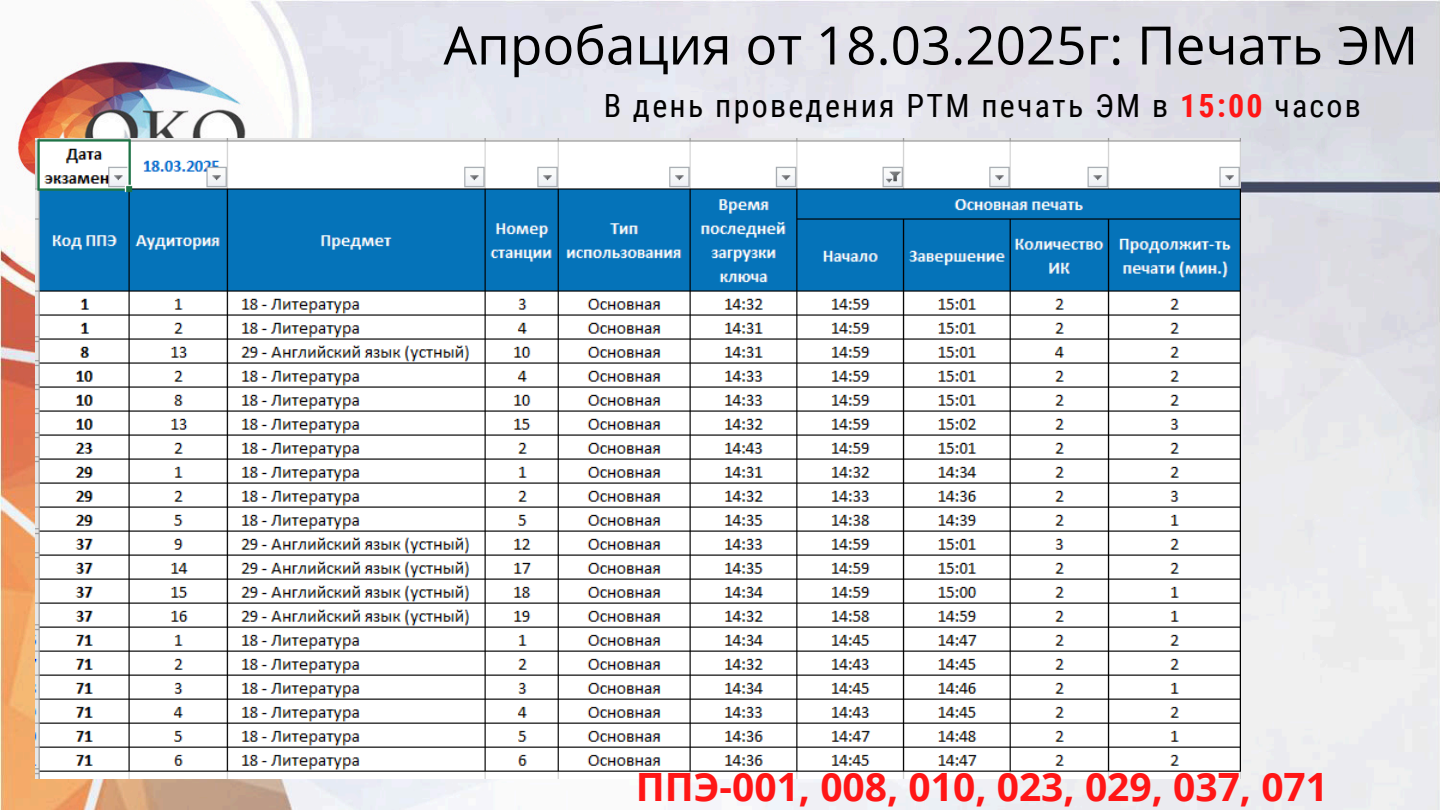
<style>
.page{position:relative;width:1440px;height:810px;background:#fff}
.page>*{position:absolute;margin:0;border:0;box-sizing:border-box;transform-origin:0 0}
.t1{font:53px "Open Sans";color:#000}
.t2{font:700 39px "Open Sans";color:#ff1616}
.t3{font:32px "Roboto Condensed";letter-spacing:.07em;color:#000}
.s1{font-weight:700;color:#ff1616}
</style>
<div class="page">
<img style="left:0;top:0;width:1440px;height:810px">
<img style="left:36px;top:139px;width:1204px;height:640px">
<h1 class="t1" style="left:443px;top:8px;width:976px">Апробация от 18.03.2025г: Печать ЭМ</h1>
<p class="t3" style="left:604px;top:88px;width:759px">В день проведения РТМ печать ЭМ в <span class="s1">15:00</span> часов</p>
<p class="t2" style="left:636px;top:759px;width:694px">ППЭ-001, 008, 010, 023, 029, 037, 071</p>
</div>
